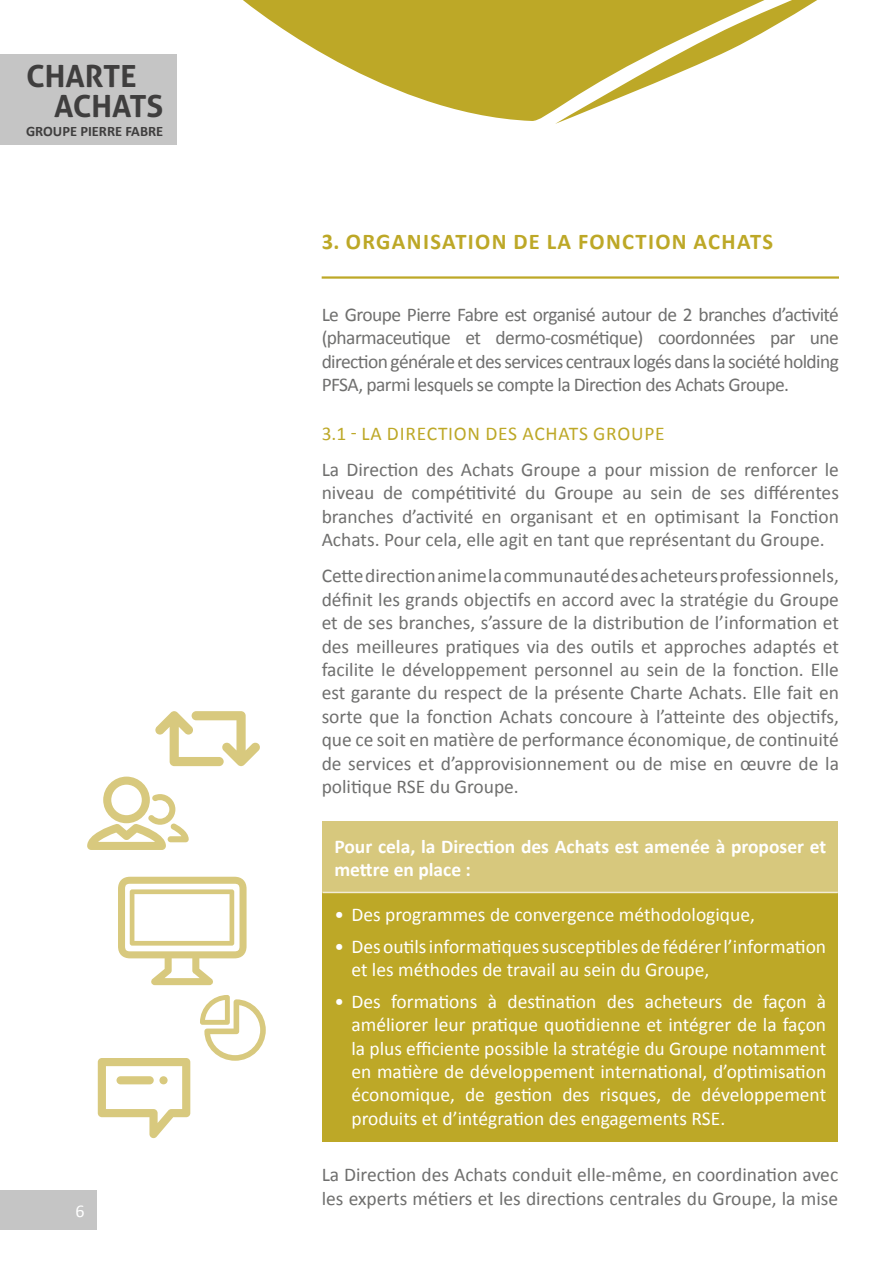
<style>
.page{position:relative;width:893px;height:1263px;background:#fff}
.page>*{position:absolute;margin:0;border:0;box-sizing:border-box;transform-origin:0 0}
.t1{font:700 30.6px "Aller";color:#3f3e3e}
.t2{font:700 22.5px "Calibri";letter-spacing:.06em;color:#bda827}
.t3{font:19.5px/23.4px "Calibri";color:#6f6f6e;text-align:justify}
.t4{font:19.5px/23.4px "Calibri";color:#fff}
.t5{font:700 19.5px/23.4px "Calibri";color:#fff}
.t6{font:19.5px "Calibri";letter-spacing:.04em;color:#bda827}
.t7{font:18px "Calibri";color:#fff}
.t8{font:700 14.4px "Calibri";color:#3f3e3e}
</style>
<div class="page">
<svg style="left:118px;top:877px;width:129px;height:108px"></svg>
<svg style="left:87px;top:777px;width:102px;height:73px"></svg>
<svg style="left:98px;top:1058px;width:92px;height:80px"></svg>
<svg style="left:200px;top:995px;width:66px;height:66px"></svg>
<svg style="left:155px;top:711px;width:105px;height:55px"></svg>
<svg style="left:243px;top:0;width:574px;height:121px;fill:#bda827"></svg>
<div style="left:0;top:54px;width:176px;height:91px;background:#c5c5c5"></div>
<div style="left:0;top:1191px;width:97px;height:39px;background:#c5c5c5"></div>
<div style="left:322px;top:880px;width:516px;height:262px;background:#bda827"></div>
<div style="left:322px;top:821px;width:516px;height:71px;background:#d7c87d"></div>
<hr style="left:322px;top:276px;width:517px;height:3px;background:#bda827">
<hr style="left:322px;top:892px;width:516px;height:1px;background:#f2ecd5">
<h1 class="t1" style="left:26px;top:58px;width:112px">CHARTE</h1>
<p class="t8" style="left:26px;top:122px;width:139px">GROUPE PIERRE FABRE</p>
<h1 class="t1" style="left:54px;top:87px;width:111px">ACHATS</h1>
<p class="t7" style="left:75px;top:1200px;width:11px">6</p>
<p class="t2" style="left:322px;top:227px;width:453px">3. ORGANISATION DE LA FONCTION ACHATS</p>
<p class="t3" style="left:322px;top:303px;width:519px">Le Groupe Pierre Fabre est organisé autour de 2 branches d’activité (pharmaceutique et dermo-cosmétique) coordonnées par une direction générale etdes services centraux logés dans la sociétéholding PFSA, parmi lesquels se compte la Direction des Achats Groupe.</p>
<p class="t6" style="left:322px;top:421px;width:345px">3.1 - LA DIRECTION DES ACHATS GROUPE</p>
<p class="t3" style="left:322px;top:458px;width:519px">La Direction des Achats Groupe a pour mission de renforcer le niveau de compétitivité du Groupe au sein de ses différentes branches d’activité en organisant et en optimisant la Fonction Achats. Pour cela, elle agit en tant que représentant du Groupe.</p>
<p class="t3" style="left:322px;top:564px;width:519px">Cettedirectionanimelacommunautédesacheteursprofessionnels, définit les grands objectifs en accord avec la stratégie du Groupe et de ses branches, s’assure de la distribution de l’information et des meilleures pratiques via des outils et approches adaptés et facilite le développement personnel au sein de la fonction. Elle est garante du respect de la présente Charte Achats. Elle fait en sorte que la fonction Achats concoure à l’atteinte des objectifs, que ce soit en matière de performance économique, de continuité de services et d’approvisionnement ou de mise en œuvre de la politique RSE du Groupe.</p>
<p class="t5" style="left:334px;top:834px;width:493px">Pour cela, la Direction des Achats est amenée à proposer et mettre en place :</p>
<p class="t4" style="left:334px;top:902px;width:422px">• Des programmes de convergence méthodologique,</p>
<p class="t4" style="left:351px;top:934px;width:476px;text-indent:-17px">• Desoutilsinformatiquessusceptiblesdefédérerl’information et les méthodes de travail au sein du Groupe,</p>
<p class="t4" style="left:351px;top:990px;width:476px;text-align:justify;text-indent:-17px">• Des formations à destination des acheteurs de façon à améliorer leur pratique quotidienne et intégrer de la façon la plus efficiente possible la stratégie du Groupe notamment en matière de développement international, d’optimisation économique, de gestion des risques, de développement produits et d’intégration des engagements RSE.</p>
<p class="t3" style="left:322px;top:1163px;width:518px">La Direction des Achats conduit elle-même, en coordination avec les experts métiers et les directions centrales du Groupe, la mise</p>
</div>
